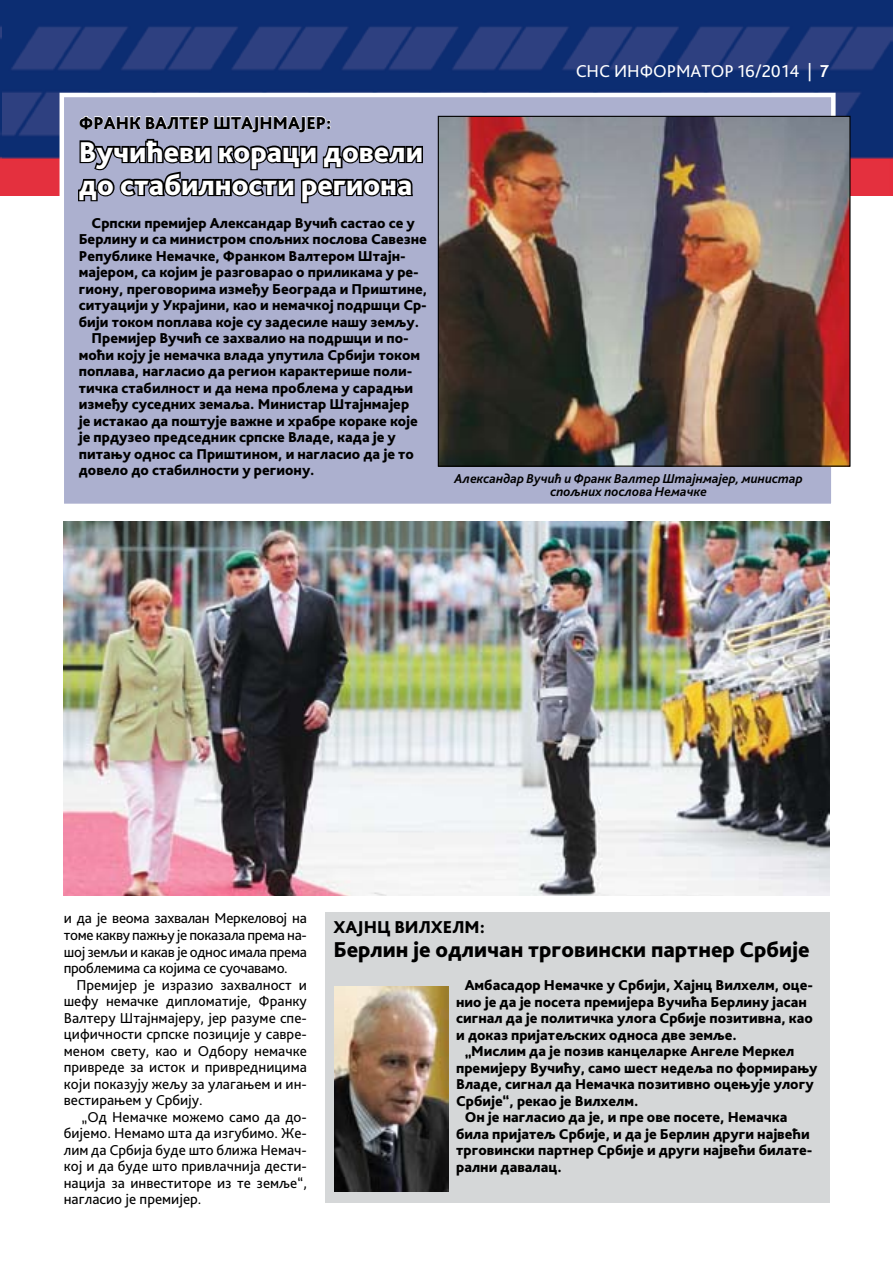
<style>
.page{position:relative;width:893px;height:1263px;background:#fff}
.page>*{position:absolute;margin:0;border:0;box-sizing:border-box;transform-origin:0 0}
.t1{font:800 30px/33px "Bliss Pro";color:#fff}
.t2{font:800 22.5px "Bliss Pro";color:#000}
.t3{font:800 18px "Bliss Pro";color:#000}
.t4{font:18px "Bliss Pro";color:#fff}
.t5{font:800 15px "Bliss Pro";color:#000}
.t6{font:15px/16.5px "Bliss Pro";color:#000;text-align:justify}
.t7{font:italic 700 13.5px/13.5px "Bliss Pro";color:#000;text-align:center}
.s1{font-weight:700}
</style>
<div class="page">
<img style="left:0;top:0;width:893px;height:196px">
<div style="left:60px;top:93px;width:776px;height:415px;background:#acb0cf;border:4px solid #fff"></div>
<svg style="left:78px;top:116px;width:345px;height:88px"></svg>
<img style="left:440px;top:118px;width:408px;height:347px">
<div style="left:438px;top:116px;width:412px;height:351px;border:1px solid #000"></div>
<div style="left:325px;top:912px;width:505px;height:290px;background:#d5d7d8"></div>
<img style="left:335px;top:986px;width:113px;height:206px">
<img style="left:64px;top:522px;width:765px;height:373px">
<p class="t3" style="left:79px;top:111px;width:28px">Франк</p>
<p class="t3" style="left:145px;top:111px;width:23px">Валтер</p>
<p class="t3" style="left:213px;top:111px;width:61px">Штајнма</p>
<p class="t3" style="left:300px;top:111px;width:33px">јер:</p>
<h1 class="t1" style="left:79px;top:134px;width:346px">Вучићеви кораци довели до стабилности региона</h1>
<p class="t5" style="left:92px;top:213px;width:325px">Српски премијер Александар Вучић састао се у</p>
<p class="t5" style="left:79px;top:230px;width:350px">Берлину и са министром спољних послова Савезне</p>
<p class="t5" style="left:79px;top:246px;width:328px">Републике Немачке, Франком Валтером Штајн-</p>
<p class="t5" style="left:79px;top:263px;width:342px">мајером, са којим је разговарао о приликама у ре-</p>
<p class="t5" style="left:79px;top:279px;width:350px">гиону, преговорима између Београда и Приштине,</p>
<p class="t5" style="left:79px;top:296px;width:350px">ситуацији у Украјини, као и немачкој подршци Ср-</p>
<p class="t5" style="left:79px;top:312px;width:342px">бији током поплава које су задесиле нашу земљу.</p>
<p class="t5" style="left:92px;top:329px;width:319px">Премијер Вучић се захвалио на подршци и по-</p>
<p class="t5" style="left:79px;top:345px;width:343px">моћи коју је немачка влада упутила Србији током</p>
<p class="t5" style="left:79px;top:362px;width:335px">поплава, нагласио да регион карактерише поли-</p>
<p class="t5" style="left:79px;top:378px;width:336px">тичка стабилност и да нема проблема у сарадњи</p>
<p class="t5" style="left:79px;top:395px;width:332px">између суседних земаља. Министар Штајнмајер</p>
<p class="t5" style="left:79px;top:411px;width:341px">је истакао да поштује важне и храбре кораке које</p>
<p class="t5" style="left:79px;top:428px;width:319px">је прдузео председник српске Владе, када је у</p>
<p class="t5" style="left:79px;top:444px;width:337px">питању однос са Приштином, и нагласио да је то</p>
<p class="t5" style="left:79px;top:461px;width:237px">довело до стабилности у региону.</p>
<p class="t4" style="left:576px;top:59px;width:255px">СНС ИНФОРМАТОР 16/2014 | <span class="s1">7</span></p>
<p class="t7" style="left:454px;top:471px;width:350px">Александар Вучић и Франк Валтер Штајнмајер, министар спољних послова Немачке</p>
<p class="t6" style="left:64px;top:910px;width:245px">и да је веома захвалан Меркеловој на томе какву пажњу је показала према на&shy;шој земљи и какав је однос имала према проблемима са којима се суочавамо.</p>
<p class="t6" style="left:64px;top:976px;width:245px;text-indent:13px">Премијер је изразио захвалност и шефу немачке дипломатије, Франку Валтеру Штајнмајеру, јер разуме спе&shy;цифичности српске позиције у савре&shy;меном свету, као и Одбору немачке привреде за исток и привредницима који показују жељу за улагањем и ин&shy;вестирањем у Србију.</p>
<p class="t6" style="left:64px;top:1108px;width:245px;text-indent:18px">„Од Немачке можемо само да до&shy;бијемо. Немамо шта да изгубимо. Же&shy;лим да Србија буде што ближа Немач&shy;кој и да буде што привлачнија дести&shy;нација за инвеститоре из те земље“, нагласио је премијер.</p>
<p class="t3" style="left:333px;top:916px;width:85px">Хајнц Вилхелм</p>
<p class="t3" style="left:480px;top:916px;width:7px">:</p>
<h2 class="t2" style="left:333px;top:936px;width:478px">Берлин је одличан трговински партнер Србије</h2>
<p class="t5" style="left:465px;top:976px;width:350px">Амбасадор Немачке у Србији, Хајнц Вилхелм, оце-</p>
<p class="t5" style="left:456px;top:993px;width:352px">нио је да је посета премијера Вучића Берлину јасан</p>
<p class="t5" style="left:456px;top:1009px;width:358px">сигнал да је политичка улога Србије позитивна, као</p>
<p class="t5" style="left:456px;top:1026px;width:282px">и доказ пријатељских односа две земље.</p>
<p class="t5" style="left:465px;top:1042px;width:331px">„Мислим да је позив канцеларке Ангеле Меркел</p>
<p class="t5" style="left:456px;top:1059px;width:363px">премијеру Вучићу, само шест недеља по формирању</p>
<p class="t5" style="left:456px;top:1075px;width:359px">Владе, сигнал да Немачка позитивно оцењује улогу</p>
<p class="t5" style="left:456px;top:1092px;width:184px">Србије“, рекао је Вилхелм.</p>
<p class="t5" style="left:465px;top:1108px;width:324px">Он је нагласио да је, и пре ове посете, Немачка</p>
<p class="t5" style="left:456px;top:1125px;width:355px">била пријатељ Србије, и да је Берлин други највећи</p>
<p class="t5" style="left:456px;top:1141px;width:358px">трговински партнер Србије и други највећи билате-</p>
<p class="t5" style="left:456px;top:1158px;width:107px">рални давалац.</p>
</div>
